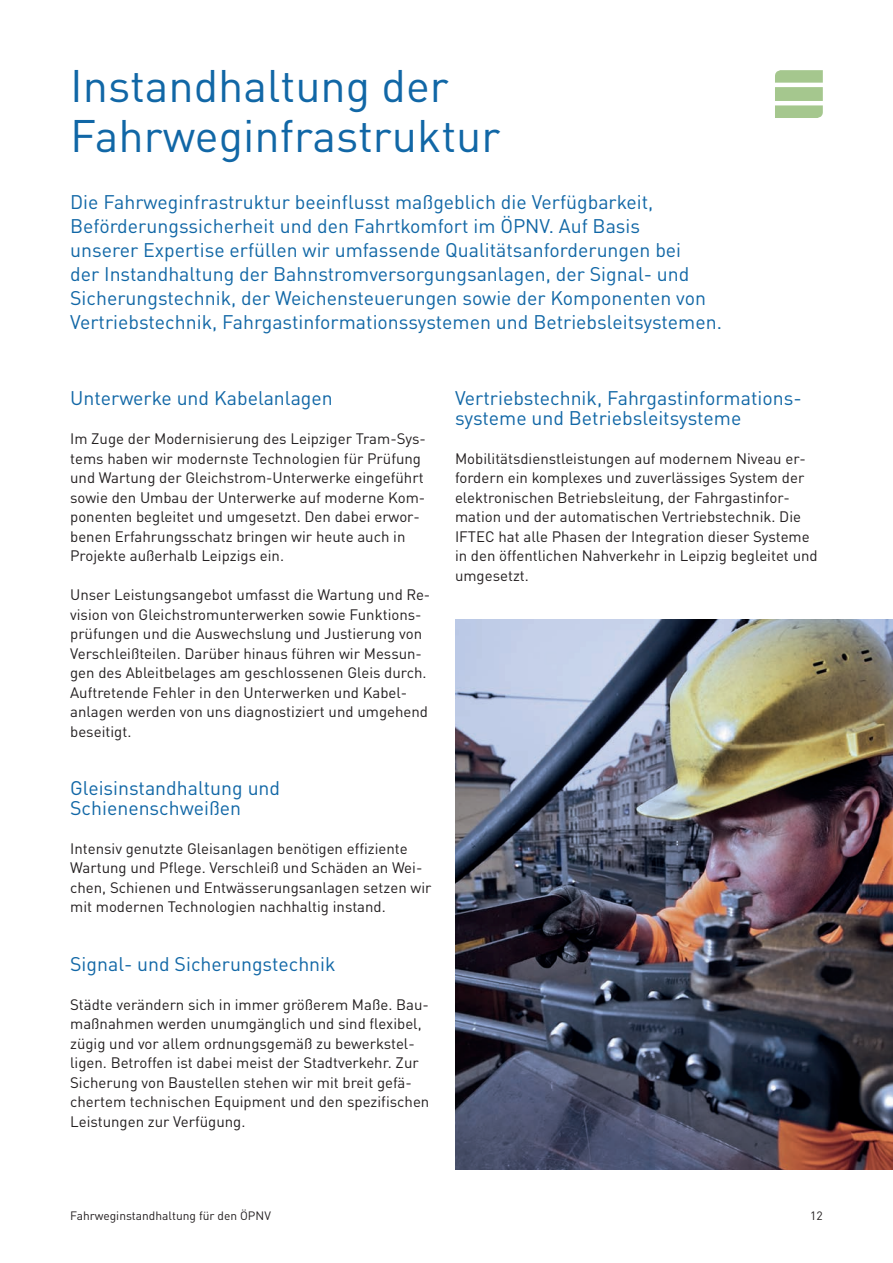
<style>
.page{position:relative;width:893px;height:1263px;background:#fff}
.page>*{position:absolute;margin:0;border:0;box-sizing:border-box;transform-origin:0 0}
.t1{font:45px/49.5px "DIN Pro";color:#1167a6}
.t2{font:19.5px/24px "DIN Pro";color:#1167a6}
.t3{font:15px/19.5px "DIN Pro";color:#231f20}
.t4{font:12px "DIN Pro";color:#231f20}
</style>
<div class="page">
<img style="left:455px;top:620px;width:438px;height:549px">
<svg style="left:775px;top:70px;width:48px;height:48px"></svg>
<h1 class="t1" style="left:70px;top:57px;width:432px">Instandhaltung der<br>Fahrweginfrastruktur</h1>
<p class="t2" style="left:70px;top:188px;width:653px">Die Fahrweginfrastruktur beeinflusst maßgeblich die Verfügbarkeit, Beförderungssicherheit und den Fahrtkomfort im ÖPNV. Auf Basis<br>unserer Expertise erfüllen wir umfassende Qualitätsanforderungen bei<br>der Instandhaltung der Bahnstromversorgungsanlagen, der Signal- und Sicherungstechnik, der Weichensteuerungen sowie der Komponenten von Vertriebstechnik, Fahrgastinformationssystemen und Betriebsleitsystemen.</p>
<h2 class="t2" style="left:70px;top:384px;width:264px">Unterwerke und Kabelanlagen</h2>
<p class="t3" style="left:70px;top:427px;width:357px">Im Zuge der Modernisierung des Leipziger Tram-Sys&shy;tems haben wir modernste Technologien für Prüfung und Wartung der Gleichstrom-Unterwerke eingeführt sowie den Umbau der Unterwerke auf moderne Kom&shy;ponenten begleitet und umgesetzt. Den dabei erwor&shy;benen Erfahrungsschatz bringen wir heute auch in Projekte außerhalb Leipzigs ein.</p>
<p class="t3" style="left:70px;top:583px;width:362px">Unser Leistungsangebot umfasst die Wartung und Re&shy;vision von Gleichstromunterwerken sowie Funktions&shy;prüfungen und die Auswechslung und Justierung von Verschleißteilen. Darüber hinaus führen wir Messun&shy;gen des Ableitbelages am geschlossenen Gleis durch.<br>Auftretende Fehler in den Unterwerken und Kabel&shy;anlagen werden von uns diagnostiziert und umgehend beseitigt.</p>
<h2 class="t2" style="left:70px;top:776px;width:212px;line-height:19.5px">Gleisinstandhaltung und<br>Schienenschweißen</h2>
<p class="t3" style="left:70px;top:837px;width:363px">Intensiv genutzte Gleisanlagen benötigen effiziente Wartung und Pflege. Verschleiß und Schäden an Wei&shy;chen, Schienen und Entwässerungsanlagen setzen wir mit modernen Technologien nachhaltig instand.</p>
<h2 class="t2" style="left:70px;top:950px;width:267px">Signal- und Sicherungstechnik</h2>
<p class="t3" style="left:70px;top:993px;width:361px">Städte verändern sich in immer größerem Maße. Bau&shy;maßnahmen werden unumgänglich und sind flexibel, zügig und vor allem ordnungsgemäß zu bewerkstel&shy;ligen. Betroffen ist dabei meist der Stadtverkehr. Zur Sicherung von Baustellen stehen wir mit breit gefä&shy;chertem technischen Equipment und den spezifischen Leistungen zur Verfügung.</p>
<h2 class="t2" style="left:455px;top:386px;width:348px;line-height:19.5px">Vertriebstechnik, Fahrgastinformations&shy;systeme und Betriebsleitsysteme</h2>
<p class="t3" style="left:455px;top:447px;width:364px">Mobilitätsdienstleistungen auf modernem Niveau er&shy;fordern ein komplexes und zuverlässiges System der elektronischen Betriebsleitung, der Fahrgastinfor&shy;mation und der automatischen Vertriebstechnik. Die IFTEC hat alle Phasen der Integration dieser Systeme in den öffentlichen Nahverkehr in Leipzig begleitet und umgesetzt.</p>
<p class="t4" style="left:70px;top:1207px;width:202px">Fahrweginstandhaltung für den ÖPNV</p>
<p class="t4" style="left:810px;top:1207px;width:14px">12</p>
</div>
